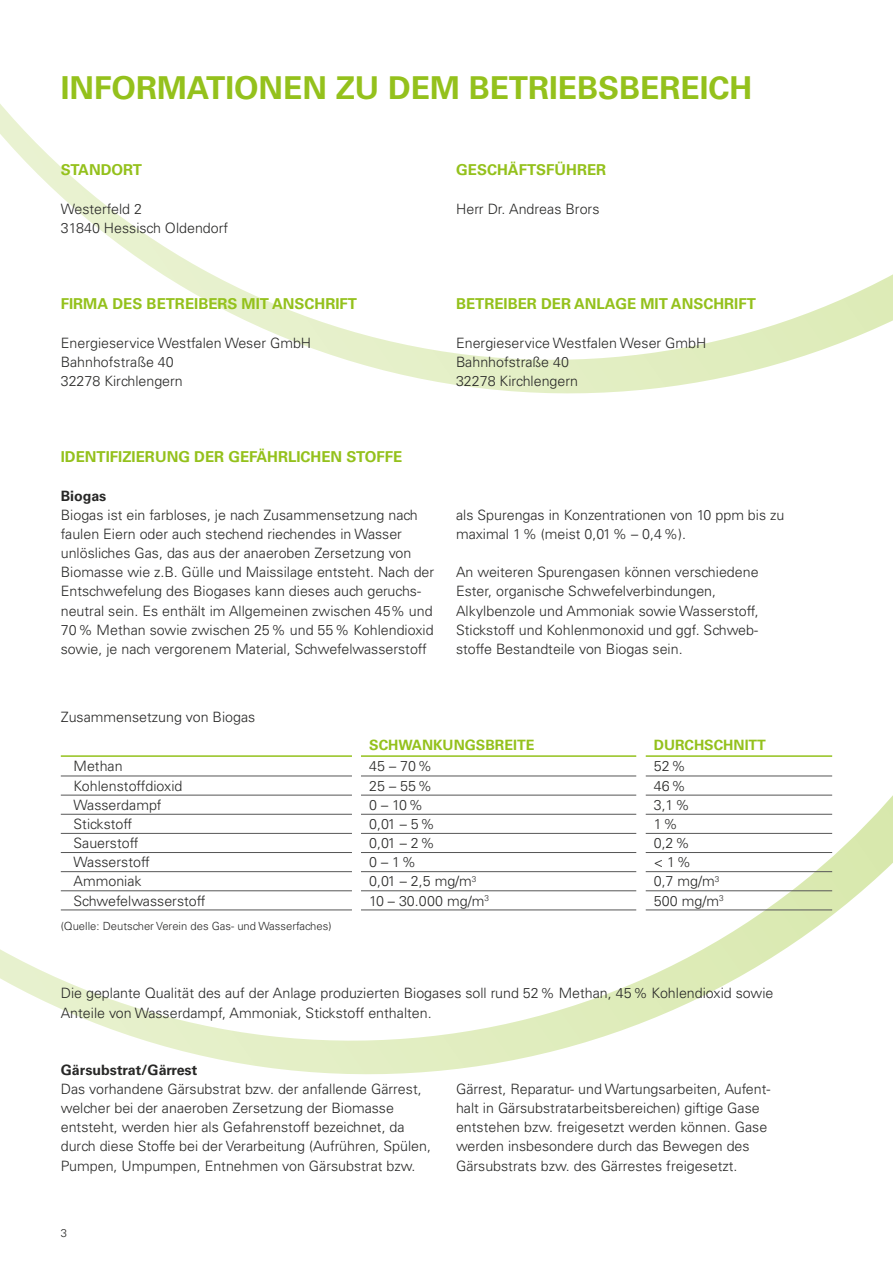
<style>
.page{position:relative;width:893px;height:1263px;background:#fff}
.page>*{position:absolute;margin:0;border:0;box-sizing:border-box;transform-origin:0 0}
.t1{font:700 31.5px "Univers LT Std";color:#94c11c}
.t2{font:700 15px "Univers LT Std";color:#94c11c}
.t3{font:300 14.25px/19.2px "Univers LT Std";color:#282827}
.t4{font:700 14.25px "Univers LT Std";color:#94c11c}
.t5{font:700 14.25px "Univers LT Std";color:#282827}
.t6{font:300 11.25px "Univers LT Std";color:#282827}
</style>
<div class="page">
<svg style="left:0;top:104px;width:893px;height:290px"></svg>
<svg style="left:0;top:755px;width:893px;height:320px"></svg>
<hr style="left:61px;top:755px;width:291px;height:2px;background:#94c11c">
<hr style="left:361px;top:755px;width:275px;height:2px;background:#94c11c">
<hr style="left:645px;top:755px;width:187px;height:2px;background:#94c11c">
<hr style="left:61px;top:776px;width:291px;height:1px;background:#565656">
<hr style="left:361px;top:776px;width:275px;height:1px;background:#565656">
<hr style="left:645px;top:776px;width:187px;height:1px;background:#565656">
<hr style="left:61px;top:795px;width:291px;height:1px;background:#565656">
<hr style="left:361px;top:795px;width:275px;height:1px;background:#565656">
<hr style="left:645px;top:795px;width:187px;height:1px;background:#565656">
<hr style="left:61px;top:814px;width:291px;height:1px;background:#565656">
<hr style="left:361px;top:814px;width:275px;height:1px;background:#565656">
<hr style="left:645px;top:814px;width:187px;height:1px;background:#565656">
<hr style="left:61px;top:833px;width:291px;height:1px;background:#565656">
<hr style="left:361px;top:833px;width:275px;height:1px;background:#565656">
<hr style="left:645px;top:833px;width:187px;height:1px;background:#565656">
<hr style="left:61px;top:852px;width:291px;height:1px;background:#565656">
<hr style="left:361px;top:852px;width:275px;height:1px;background:#565656">
<hr style="left:645px;top:852px;width:187px;height:1px;background:#565656">
<hr style="left:61px;top:871px;width:291px;height:1px;background:#565656">
<hr style="left:361px;top:871px;width:275px;height:1px;background:#565656">
<hr style="left:645px;top:871px;width:187px;height:1px;background:#565656">
<hr style="left:61px;top:890px;width:291px;height:1px;background:#565656">
<hr style="left:361px;top:890px;width:275px;height:1px;background:#565656">
<hr style="left:645px;top:890px;width:187px;height:1px;background:#565656">
<hr style="left:61px;top:909px;width:291px;height:1px;background:#565656">
<hr style="left:361px;top:909px;width:275px;height:1px;background:#565656">
<hr style="left:645px;top:909px;width:187px;height:1px;background:#565656">
<div style="left:352px;top:730px;width:9px;height:26px;background:#fff"></div>
<div style="left:636px;top:730px;width:9px;height:26px;background:#fff"></div>
<div style="left:352px;top:756px;width:9px;height:20px;background:#fff"></div>
<div style="left:636px;top:756px;width:9px;height:20px;background:#fff"></div>
<div style="left:352px;top:776px;width:9px;height:19px;background:#fff"></div>
<div style="left:636px;top:776px;width:9px;height:19px;background:#fff"></div>
<div style="left:352px;top:795px;width:9px;height:19px;background:#fff"></div>
<div style="left:636px;top:795px;width:9px;height:19px;background:#fff"></div>
<div style="left:352px;top:814px;width:9px;height:19px;background:#fff"></div>
<div style="left:636px;top:814px;width:9px;height:19px;background:#fff"></div>
<div style="left:352px;top:833px;width:9px;height:19px;background:#fff"></div>
<div style="left:636px;top:833px;width:9px;height:19px;background:#fff"></div>
<div style="left:352px;top:852px;width:9px;height:20px;background:#fff"></div>
<div style="left:636px;top:852px;width:9px;height:20px;background:#fff"></div>
<div style="left:352px;top:872px;width:9px;height:19px;background:#fff"></div>
<div style="left:636px;top:872px;width:9px;height:19px;background:#fff"></div>
<div style="left:352px;top:891px;width:9px;height:19px;background:#fff"></div>
<div style="left:636px;top:891px;width:9px;height:19px;background:#fff"></div>
<div style="left:352px;top:910px;width:9px;height:21px;background:#fff"></div>
<div style="left:636px;top:910px;width:9px;height:21px;background:#fff"></div>
<h1 class="t1" style="left:61px;top:69px;width:693px">INFORMATIONEN ZU DEM BETRIEBSBEREICH</h1>
<p class="t2" style="left:61px;top:161px;width:83px">STANDORT</p>
<p class="t3" style="left:61px;top:199px;width:169px">Westerfeld 2<br>31840 Hessisch Oldendorf</p>
<p class="t2" style="left:61px;top:295px;width:298px">FIRMA DES BETREIBERS MIT ANSCHRIFT</p>
<p class="t3" style="left:61px;top:333px;width:252px">Energieservice Westfalen Weser GmbH<br>Bahnhofstraße 40<br>32278 Kirchlengern</p>
<p class="t2" style="left:456px;top:161px;width:152px">GESCHÄFTSFÜHRER</p>
<p class="t3" style="left:456px;top:199px;width:145px">Herr Dr. Andreas Brors</p>
<p class="t2" style="left:456px;top:295px;width:301px">BETREIBER DER ANLAGE MIT ANSCHRIFT</p>
<p class="t3" style="left:456px;top:333px;width:252px">Energieservice Westfalen Weser GmbH<br>Bahnhofstraße 40<br>32278 Kirchlengern</p>
<p class="t2" style="left:61px;top:448px;width:343px">IDENTIFIZIERUNG DER GEFÄHRLICHEN STOFFE</p>
<p class="t5" style="left:61px;top:487px;width:47px">Biogas</p>
<p class="t3" style="left:61px;top:505px;width:375px">Biogas ist ein farbloses, je nach Zusammensetzung nach faulen Eiern oder auch stechend riechendes in Wasser unlösliches Gas, das aus der anaeroben Zersetzung von Biomasse wie z.B. Gülle und Maissilage entsteht. Nach der Entschwefelung des Biogases kann dieses auch geruchs&shy;neutral sein. Es enthält im Allgemeinen zwischen 45% und 70% Methan sowie zwischen 25% und 55% Kohlendioxid sowie, je nach vergorenem Material, Schwefelwasserstoff</p>
<p class="t3" style="left:456px;top:505px;width:330px">als Spurengas in Konzentrationen von 10 ppm bis zu maximal 1% (meist 0,01% – 0,4%).</p>
<p class="t3" style="left:456px;top:563px;width:304px">An weiteren Spurengasen können verschiedene Ester, organische Schwefelverbindungen, Alkylbenzole und Ammoniak sowie Wasserstoff, Stickstoff und Kohlenmonoxid und ggf. Schweb&shy;stoffe Bestandteile von Biogas sein.</p>
<p class="t3" style="left:61px;top:707px;width:196px">Zusammensetzung von Biogas</p>
<p class="t4" style="left:369px;top:736px;width:167px">SCHWANKUNGSBREITE</p>
<p class="t4" style="left:654px;top:736px;width:114px">DURCHSCHNITT</p>
<p class="t3" style="left:74px;top:757px;width:51px">Methan</p>
<p class="t3" style="left:369px;top:757px;width:64px">45 – 70%</p>
<p class="t3" style="left:654px;top:757px;width:33px">52%</p>
<p class="t3" style="left:74px;top:776px;width:110px">Kohlenstoffdioxid</p>
<p class="t3" style="left:369px;top:776px;width:64px">25 – 55%</p>
<p class="t3" style="left:654px;top:776px;width:33px">46%</p>
<p class="t3" style="left:74px;top:795px;width:90px">Wasserdampf</p>
<p class="t3" style="left:369px;top:795px;width:55px">0 – 10%</p>
<p class="t3" style="left:654px;top:795px;width:37px">3,1%</p>
<p class="t3" style="left:74px;top:814px;width:60px">Stickstoff</p>
<p class="t3" style="left:369px;top:814px;width:67px">0,01 – 5%</p>
<p class="t3" style="left:654px;top:814px;width:25px">1%</p>
<p class="t3" style="left:74px;top:833px;width:67px">Sauerstoff</p>
<p class="t3" style="left:369px;top:833px;width:67px">0,01 – 2%</p>
<p class="t3" style="left:654px;top:833px;width:37px">0,2%</p>
<p class="t3" style="left:74px;top:853px;width:78px">Wasserstoff</p>
<p class="t3" style="left:369px;top:853px;width:48px">0 – 1%</p>
<p class="t3" style="left:654px;top:853px;width:39px">&lt; 1%</p>
<p class="t3" style="left:74px;top:872px;width:70px">Ammoniak</p>
<p class="t3" style="left:369px;top:872px;width:109px">0,01 – 2,5 mg/m<sup>3</sup></p>
<p class="t3" style="left:654px;top:872px;width:67px">0,7 mg/m<sup>3</sup></p>
<p class="t3" style="left:74px;top:891px;width:134px">Schwefelwasserstoff</p>
<p class="t3" style="left:369px;top:891px;width:121px">10 – 30.000 mg/m<sup>3</sup></p>
<p class="t3" style="left:654px;top:891px;width:71px">500 mg/m<sup>3</sup></p>
<p class="t6" style="left:61px;top:919px;width:272px">(Quelle: Deutscher Verein des Gas- und Wasserfaches)</p>
<p class="t3" style="left:61px;top:984px;width:714px">Die geplante Qualität des auf der Anlage produzierten Biogases soll rund 52% Methan, 45% Kohlendioxid sowie<br>Anteile von Wasserdampf, Ammoniak, Stickstoff enthalten.</p>
<p class="t5" style="left:61px;top:1061px;width:138px">Gärsubstrat/Gärrest</p>
<p class="t3" style="left:61px;top:1079px;width:372px">Das vorhandene Gärsubstrat bzw. der anfallende Gärrest, welcher bei der anaeroben Zersetzung der Biomasse entsteht, werden hier als Gefahrenstoff bezeichnet, da durch diese Stoffe bei der Verarbeitung (Aufrühren, Spülen, Pumpen, Umpumpen, Entnehmen von Gärsubstrat bzw.</p>
<p class="t6" style="left:61px;top:1226px;width:8px">3</p>
<p class="t3" style="left:456px;top:1079px;width:316px">Gärrest, Reparatur- und Wartungsarbeiten, Aufent&shy;halt in Gärsubstratarbeitsbereichen) giftige Gase entstehen bzw. freigesetzt werden können. Gase werden insbesondere durch das Bewegen des Gärsubstrats bzw. des Gärrestes freigesetzt.</p>
</div>
